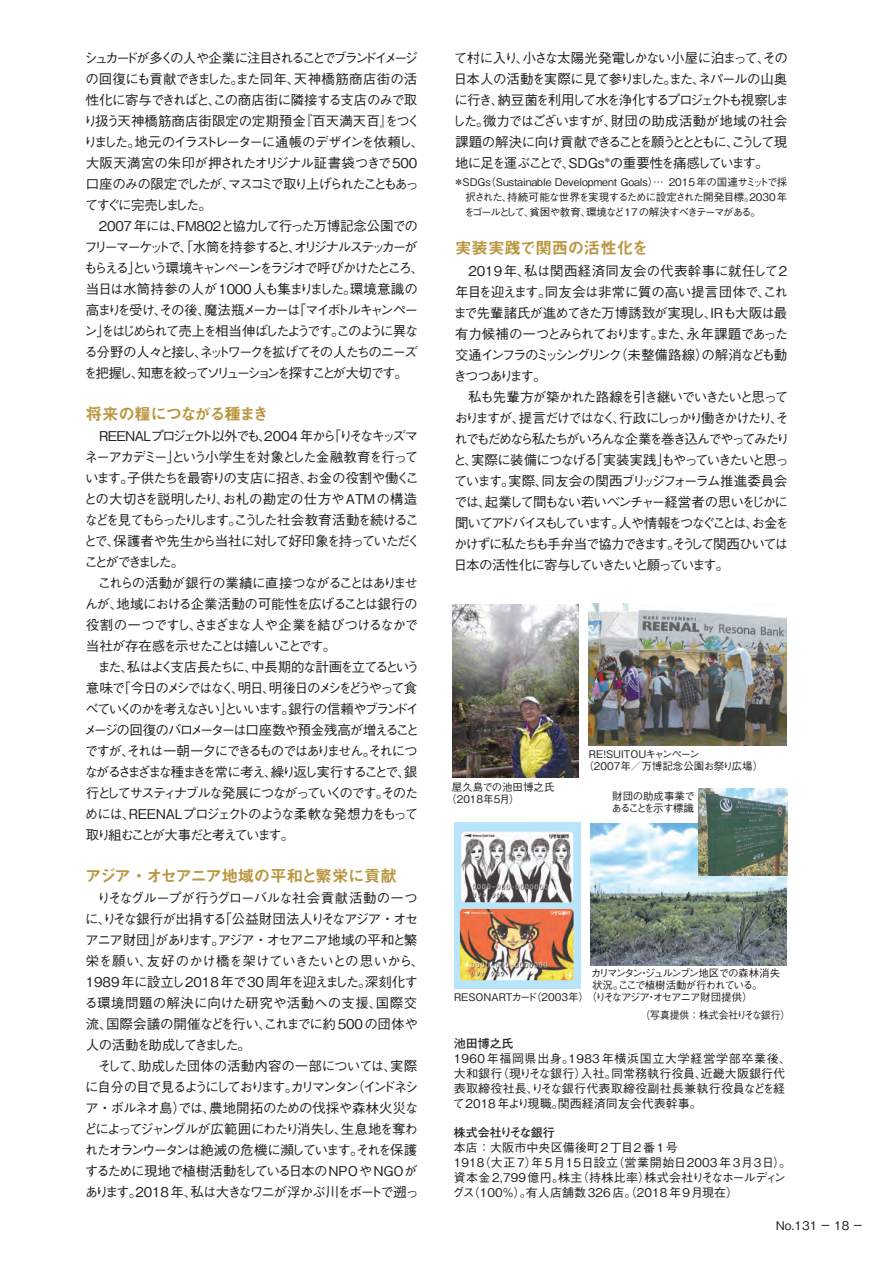
<style>
.page{position:relative;width:893px;height:1263px;background:#fff}
.page>*{position:absolute;margin:0;border:0;box-sizing:border-box;transform-origin:0 0}
.t1{font:16.5px "Midashi Go Pro MB31";letter-spacing:-.03em;color:#ba9640}
.t2{font:16.5px "Midashi Go Pro MB31";color:#ba9640}
.t3{font:16.5px "Midashi Go Pro MB31";letter-spacing:-.095em;color:#ba9640}
.t4{font:500 13.5px/21px "Gothic BBB Pro";letter-spacing:-.105em;color:#231f20}
.t5{font:500 13.5px/21px "Gothic BBB Pro";letter-spacing:-.06em;color:#231f20}
.t6{font:500 12px/15px "Gothic BBB Pro";letter-spacing:.01em;color:#231f20}
.t7{font:700 12px "Futo Go B101 Pro";letter-spacing:-.035em;color:#231f20}
.t8{font:700 12px "Futo Go B101 Pro";color:#231f20}
.t9{font:500 10.5px/15px "Gothic BBB Pro";letter-spacing:-.045em;color:#231f20;text-align:justify}
.t10{font:500 10.5px/12px "Gothic BBB Pro";color:#231f20}
.t11{font:500 10.5px "Gothic BBB Pro";letter-spacing:-.155em;color:#231f20}
.t12{font:500 10.5px "Gothic BBB Pro";letter-spacing:-.08em;color:#231f20}
.t13{font:500 10.5px "Gothic BBB Pro";letter-spacing:-.1em;color:#231f20}
.t14{font:500 10.5px "Gothic BBB Pro";color:#231f20;scale:.93 1}
</style>
<div class="page">
<img style="left:591px;top:823px;width:196px;height:142px">
<div style="left:454px;top:822px;width:126px;height:166px;background:#b9e5fa"></div>
<img style="left:461px;top:831px;width:112px;height:72px">
<img style="left:589px;top:604px;width:198px;height:141px">
<img style="left:460px;top:909px;width:114px;height:71px">
<img style="left:453px;top:605px;width:125px;height:172px">
<img style="left:698px;top:788px;width:90px;height:87px">
<p class="t4" style="left:84px;top:46px;width:342px">シュカードが多くの人や企業に注目されることでブランドイメージの回復にも貢献できました。また同年、天神橋筋商店街の活性化に寄与できればと、この商店街に隣接する支店のみで取り扱う天神橋筋商店街限定の定期預金『百天満天百』をつくりました。地元のイラストレーターに通帳のデザインを依頼し、大阪天満宮の朱印が押されたオリジナル証書袋つきで500口座のみの限定でしたが、マスコミで取り上げられたこともあってすぐに完売しました。<br>　2007年には、FM802と協力して行った万博記念公園でのフリーマーケットで、「水筒を持参すると、オリジナルステッカーがもらえる」という環境キャンペーンをラジオで呼びかけたところ、当日は水筒持参の人が1000人も集まりました。環境意識の高まりを受け、その後、魔法瓶メーカーは「マイボトルキャンペーン」をはじめられて売上を相当伸ばしたようです。このように異なる分野の人々と接し、ネットワークを拡げてその人たちのニーズを把握し、知恵を絞ってソリューションを探すことが大切です。</p>
<p class="t3" style="left:86px;top:400px;width:185px">将来の糧につながる種まき</p>
<p class="t4" style="left:84px;top:424px;width:338px;text-indent:15px">REENALプロジェクト以外でも、2004 年から「りそなキッズマネーアカデミー」という小学生を対象とした金融教育を行っています。子供たちを最寄りの支店に招き、お金の役割や働くことの大切さを説明したり、お札の勘定の仕方やATMの構造などを見てもらったりします。こうした社会教育活動を続けることで、保護者や先生から当社に対して好印象を持っていただくことができました。<br>　これらの活動が銀行の業績に直接つながることはありませんが、地域における企業活動の可能性を広げることは銀行の役割の一つですし、さまざまな人や企業を結びつけるなかで当社が存在感を示せたことは嬉しいことです。<br>　また、私はよく支店長たちに、中長期的な計画を立てるという意味で「今日のメシではなく、明日、明後日のメシをどうやって食べていくのかを考えなさい」といいます。銀行の信頼やブランドイメージの回復のバロメーターは口座数や預金残高が増えることですが、それは一朝一夕にできるものではありません。それにつながるさまざまな種まきを常に考え、繰り返し実行することで、銀行としてサスティナブルな発展につながっていくのです。そのためには、REENALプロジェクトのような柔軟な発想力をもって取り組むことが大事だと考えています。</p>
<p class="t1" style="left:85px;top:862px;width:313px">アジア・オセアニア地域の平和と繁栄に貢献</p>
<p class="t5" style="left:84px;top:886px;width:342px">　りそなグループが行うグローバルな社会貢献活動の一つに、りそな銀行が出捐する「公益財団法人りそなアジア・オセアニア財団」があります。アジア・オセアニア地域の平和と繁栄を願い、友好のかけ橋を架けていきたいとの思いから、<br>1989年に設立し2018年で30周年を迎えました。深刻化する環境問題の解決に向けた研究や活動への支援、国際交流、国際会議の開催などを行い、これまでに約 500の団体や人の活動を助成してきました。<br>　そして、助成した団体の活動内容の一部については、実際に自分の目で見るようにしております。カリマンタン（インドネシア・ボルネオ島）では、農地開拓のための伐採や森林火災などによってジャングルが広範囲にわたり消失し、生息地を奪われたオランウータンは絶滅の危機に瀕しています。それを保護するために現地で植樹活動をしている日本のNPOやNGOがあります。2018 年、私は大きなワニが浮かぶ川をボートで遡っ</p>
<p class="t4" style="left:452px;top:45px;width:338px">て村に入り、小さな太陽光発電しかない小屋に泊まって、その日本人の活動を実際に見て参りました。また、ネパールの山奥に行き、納豆菌を利用して水を浄化するプロジェクトも視察しました。微力ではございますが、財団の助成活動が地域の社会課題の解決に向け貢献できることを願うととともに、こうして現地に足を運ぶことで、SDGs<sup>＊</sup>の重要性を痛感しています。</p>
<p class="t9" style="left:464px;top:173px;width:325px;text-indent:-10px">＊SDGs（Sustainable Development Goals）… 2015年の国連サミットで採択された、持続可能な世界を実現するために設定された開発目標。2030 年をゴールとして、貧困や教育、環境など17 の解決すべきテーマがある。</p>
<p class="t2" style="left:455px;top:235px;width:195px">実装実践で関西の活性化を</p>
<p class="t4" style="left:453px;top:258px;width:338px">　2019年、私は関西経済同友会の代表幹事に就任して2年目を迎えます。同友会は非常に質の高い提言団体で、これまで先輩諸氏が進めてきた万博誘致が実現し、IRも大阪は最有力候補の一つとみられております。また、永年課題であった交通インフラのミッシングリンク（未整備路線）の解消なども動きつつあります。<br>　私も先輩方が築かれた路線を引き継いでいきたいと思っておりますが、提言だけではなく、行政にしっかり働きかけたり、それでもだめなら私たちがいろんな企業を巻き込んでやってみたりと、実際に装備につなげる「実装実践」もやっていきたいと思っています。実際、同友会の関西ブリッジフォーラム推進委員会では、起業して間もない若いベンチャー経営者の思いをじかに聞いてアドバイスもしています。人や情報をつなぐことは、お金をかけずに私たちも手弁当で協力できます。そうして関西ひいては日本の活性化に寄与していきたいと願っています。</p>
<p class="t10" style="left:583px;top:747px;width:181px;text-indent:6px">RE!SUITOUキャンペーン<br>（2007年／万博記念公園お祭り広場）</p>
<p class="t10" style="left:446px;top:779px;width:110px;text-indent:6px">屋久島での池田博之氏（2018年5月）</p>
<p class="t9" style="left:611px;top:788px;width:85px;line-height:12px">財団の助成事業であることを示す標識</p>
<p class="t10" style="left:454px;top:989px;width:137px">RESONARTカード（2003年）</p>
<p class="t11" style="left:591px;top:964px;width:191px">カリマンタン・ジュルンブン地区での森林消失</p>
<p class="t12" style="left:592px;top:976px;width:172px">状況。ここで植樹活動が行われている。</p>
<p class="t13" style="left:586px;top:988px;width:168px">（りそなアジア・オセアニア財団提供）</p>
<p class="t14" style="left:640px;top:1006px;width:163px">（写真提供：株式会社りそな銀行）</p>
<p class="t8" style="left:454px;top:1034px;width:61px">池田博之氏</p>
<p class="t6" style="left:453px;top:1050px;width:340px">1960年福岡県出身。1983年横浜国立大学経営学部卒業後、大和銀行（現りそな銀行）入社。同常務執行役員、近畿大阪銀行代表取締役社長、りそな銀行代表取締役副社長兼執行役員などを経て2018年より現職。関西経済同友会代表幹事。</p>
<p class="t7" style="left:454px;top:1122px;width:103px">株式会社りそな銀行</p>
<p class="t6" style="left:452px;top:1138px;width:340px">本店：大阪市中央区備後町2丁目2番1号<br>1918（大正7）年5月15日設立（営業開始日2003年3月3日）。資本金2,799億円。株主（持株比率）株式会社りそなホールディングス（100％）。有人店舗数326店。（2018年9月現在）</p>
<p class="t6" style="left:776px;top:1216px;width:88px">No.131 一 18 一</p>
</div>
